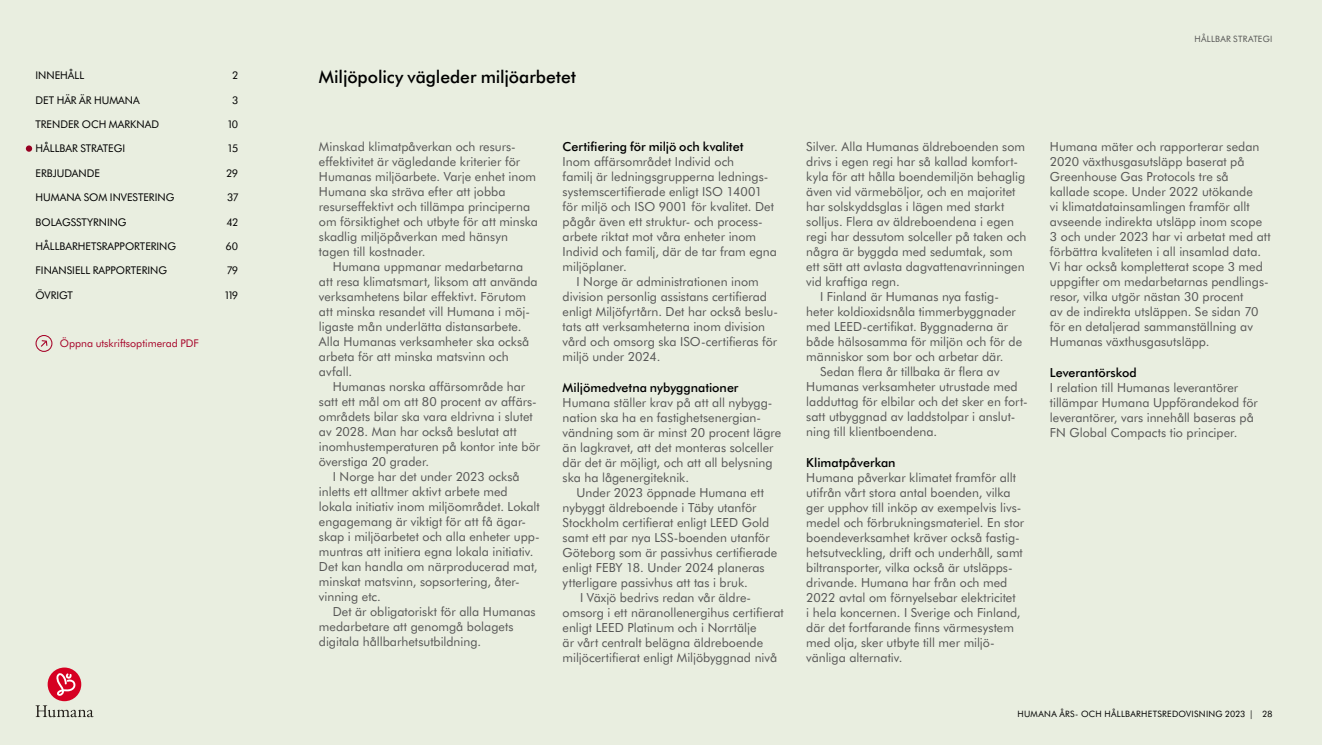
<style>
.page{position:relative;width:1322px;height:745px;background:#fff}
.page>*{position:absolute;margin:0;border:0;box-sizing:border-box;transform-origin:0 0}
.Rubrik_2_FV{font:500 17.5px "Futura BT";letter-spacing:-.005em;color:#000}
.Bröd_indrag{font:12.5px/15px "Futura BT";color:#565655}
.Bröd{font:12.5px/15px "Futura BT";color:#565655}
.Rubrik_3__mellis{font:500 12.5px "Futura BT";color:#000}
.t1{font:10.62px "Futura BT";color:#000}
.t2{font:10.62px "Futura BT";color:#a60127}
.t3{font:8.75px "Futura BT";letter-spacing:.03em;color:#000}
.t4{font:8.75px "Futura BT";color:#565655}
</style>
<div class="page">
<div style="left:0;top:0;width:1322px;height:744px;background:#e9eee0"></div>
<svg style="left:36px;top:705px;width:58px;height:12px"></svg>
<div style="left:48px;top:667px;width:33px;height:33px;background:#d60022;border-radius:50%"></div>
<svg style="left:56px;top:673px;width:20px;height:22px"></svg>
<svg style="left:36px;top:335px;width:16px;height:16px"></svg>
<div style="left:26px;top:145px;width:6px;height:7px;background:#970022;border-radius:50%"></div>
<p class="t1" style="left:36px;top:69px;width:50px">INNEHÅLL</p>
<p class="t1" style="left:232px;top:69px;width:7px">2</p>
<p class="t1" style="left:36px;top:93px;width:106px">DET HÄR ÄR HUMANA</p>
<p class="t1" style="left:233px;top:93px;width:7px">3</p>
<p class="t1" style="left:36px;top:117px;width:125px">TRENDER OCH MARKNAD</p>
<p class="t1" style="left:228px;top:117px;width:11px">10</p>
<p class="t1" style="left:36px;top:142px;width:91px">HÅLLBAR STRATEGI</p>
<p class="t1" style="left:228px;top:142px;width:11px">15</p>
<p class="t1" style="left:36px;top:166px;width:66px">ERBJUDANDE</p>
<p class="t1" style="left:227px;top:166px;width:13px">29</p>
<p class="t1" style="left:36px;top:190px;width:140px">HUMANA SOM INVESTERING</p>
<p class="t1" style="left:228px;top:190px;width:12px">37</p>
<p class="t1" style="left:36px;top:215px;width:93px">BOLAGSSTYRNING</p>
<p class="t1" style="left:227px;top:215px;width:13px">42</p>
<p class="t1" style="left:36px;top:239px;width:142px">HÅLLBARHETSRAPPORTERING</p>
<p class="t1" style="left:226px;top:239px;width:14px">60</p>
<p class="t1" style="left:36px;top:264px;width:133px">FINANSIELL RAPPORTERING</p>
<p class="t1" style="left:228px;top:264px;width:12px">79</p>
<p class="t1" style="left:36px;top:288px;width:39px">ÖVRIGT</p>
<p class="t1" style="left:226px;top:288px;width:14px">119</p>
<p class="t2" style="left:60px;top:336px;width:141px">Öppna utskriftsoptimerad PDF</p>
<h4 class="Rubrik_2_FV" style="left:319px;top:66px;width:259px">Miljöpolicy vägleder miljöarbetet</h4>
<p class="Bröd" style="left:319px;top:139px;width:220px">Minskad klimatpåverkan och resurs&shy;effektivitet är vägledande kriterier för Humanas miljöarbete. Varje enhet inom Humana ska sträva efter att jobba resurseffektivt och tillämpa principerna om försiktighet och utbyte för att minska skadlig miljöpåverkan med hänsyn tagen till kostnader.</p>
<p class="Bröd_indrag" style="left:319px;top:259px;width:220px;text-indent:14px">Humana uppmanar medarbetarna att resa klimatsmart, liksom att använda verksamhetens bilar effektivt. Förutom att minska resandet vill Humana i möj&shy;ligaste mån underlätta distansarbete.<br>Alla Humanas verksamheter ska också arbeta för att minska matsvinn och avfall.</p>
<p class="Bröd_indrag" style="left:319px;top:379px;width:223px;text-indent:14px">Humanas norska affärsområde har satt ett mål om att 80 procent av affärs&shy;områdets bilar ska vara eldrivna i slutet av 2028. Man har också beslutat att inomhustemperaturen på kontor inte bör överstiga 20 grader.</p>
<p class="Bröd_indrag" style="left:319px;top:469px;width:222px;text-indent:14px">I Norge har det under 2023 också inletts ett alltmer aktivt arbete med lokala initiativ inom miljöområdet. Lokalt engagemang är viktigt för att få ägar&shy;skap i miljöarbetet och alla enheter upp&shy;muntras att initiera egna lokala initiativ.<br>Det kan handla om närproducerad mat, minskat matsvinn, sopsortering, åter&shy;vinning etc.</p>
<p class="Bröd_indrag" style="left:319px;top:604px;width:218px;text-indent:14px">Det är obligatoriskt för alla Humanas medarbetare att genomgå bolagets digitala hållbarhetsutbildning.</p>
<h5 class="Rubrik_3__mellis" style="left:562px;top:138px;width:182px">Certifiering för miljö och kvalitet</h5>
<p class="Bröd" style="left:562px;top:154px;width:216px">Inom affärsområdet Individ och<br>familj är ledningsgrupperna lednings&shy;systemscertifierade enligt ISO 14001 för miljö och ISO 9001 för kvalitet. Det pågår även ett struktur- och process&shy;arbete riktat mot våra enheter inom Individ och familj, där de tar fram egna miljöplaner.</p>
<p class="Bröd_indrag" style="left:562px;top:274px;width:217px;text-indent:14px">I Norge är administrationen inom division personlig assistans certifierad enligt Miljöfyrtårn. Det har också beslu&shy;tats att verksamheterna inom division vård och omsorg ska ISO-certifieras för miljö under 2024.</p>
<h5 class="Rubrik_3__mellis" style="left:562px;top:379px;width:177px">Miljömedvetna nybyggnationer</h5>
<p class="Bröd" style="left:562px;top:394px;width:220px">Humana ställer krav på att all nybygg&shy;nation ska ha en fastighetsenergian&shy;vändning som är minst 20 procent lägre än lagkravet, att det monteras solceller där det är möjligt, och att all belysning ska ha lågenergiteknik.</p>
<p class="Bröd_indrag" style="left:562px;top:484px;width:216px;text-indent:14px">Under 2023 öppnade Humana ett nybyggt äldreboende i Täby utanför Stockholm certifierat enligt LEED Gold samt ett par nya LSS-boenden utanför Göteborg som är passivhus certifierade enligt FEBY 18. Under 2024 planeras ytterligare passivhus att tas i bruk.</p>
<p class="Bröd_indrag" style="left:562px;top:589px;width:223px;text-indent:17px">I Växjö bedrivs redan vår äldre&shy;omsorg i ett näranollenergihus certifierat enligt LEED Platinum och i Norrtälje<br>är vårt centralt belägna äldreboende miljöcertifierat enligt Miljöbyggnad nivå</p>
<p class="t4" style="left:1194px;top:33px;width:7px">hållbar</p>
<p class="t4" style="left:1233px;top:33px;width:6px">strategi</p>
<p class="Bröd_indrag" style="left:806px;top:139px;width:222px">Silver. Alla Humanas äldreboenden som drivs i egen regi har så kallad komfort&shy;kyla för att hålla boendemiljön behaglig även vid värmeböljor, och en majoritet har solskyddsglas i lägen med starkt solljus. Flera av äldreboendena i egen regi har dessutom solceller på taken och några är byggda med sedumtak, som ett sätt att avlasta dagvattenavrinningen vid kraftiga regn.</p>
<p class="Bröd_indrag" style="left:806px;top:289px;width:217px;text-indent:14px">I Finland är Humanas nya fastig&shy;heter koldioxidsnåla timmerbyggnader med LEED-certifikat. Byggnaderna är både hälsosamma för miljön och för de människor som bor och arbetar där.</p>
<p class="Bröd_indrag" style="left:806px;top:364px;width:223px;text-indent:14px">Sedan flera år tillbaka är flera av Humanas verksamheter utrustade med ladduttag för elbilar och det sker en fort&shy;satt utbyggnad av laddstolpar i anslut&shy;ning till klientboendena.</p>
<h5 class="Rubrik_3__mellis" style="left:806px;top:454px;width:91px">Klimatpåverkan</h5>
<p class="Bröd" style="left:806px;top:469px;width:219px">Humana påverkar klimatet framför allt utifrån vårt stora antal boenden, vilka ger upphov till inköp av exempelvis livs&shy;medel och förbrukningsmateriel. En stor boendeverksamhet kräver också fastig&shy;hetsutveckling, drift och underhåll, samt biltransporter, vilka också är utsläpps&shy;drivande. Humana har från och med 2022 avtal om förnyelsebar elektricitet<br>i hela koncernen. I Sverige och Finland, där det fortfarande finns värmesystem med olja, sker utbyte till mer miljö&shy;vänliga alternativ.</p>
<p class="Bröd_indrag" style="left:1050px;top:139px;width:222px">Humana mäter och rapporterar sedan 2020 växthusgasutsläpp baserat på Greenhouse Gas Protocols tre så kallade scope. Under 2022 utökande<br>vi klimatdatainsamlingen framför allt avseende indirekta utsläpp inom scope 3 och under 2023 har vi arbetat med att förbättra kvaliteten i all insamlad data.<br>Vi har också kompletterat scope 3 med uppgifter om medarbetarnas pendlings&shy;resor, vilka utgör nästan 30 procent<br>av de indirekta utsläppen. Se sidan 70 för en detaljerad sammanställning av Humanas växthusgasutsläpp.</p>
<h5 class="Rubrik_3__mellis" style="left:1050px;top:364px;width:88px">Leverantörskod</h5>
<p class="Bröd" style="left:1050px;top:379px;width:209px">I relation till Humanas leverantörer tillämpar Humana Uppförandekod för leverantörer, vars innehåll baseras på FN Global Compacts tio principer.</p>
<p class="t3" style="left:1017px;top:708px;width:256px">HUMANA ÅRS- OCH HÅLLBARHETSREDOVISNING 2023 | 28</p>
</div>
